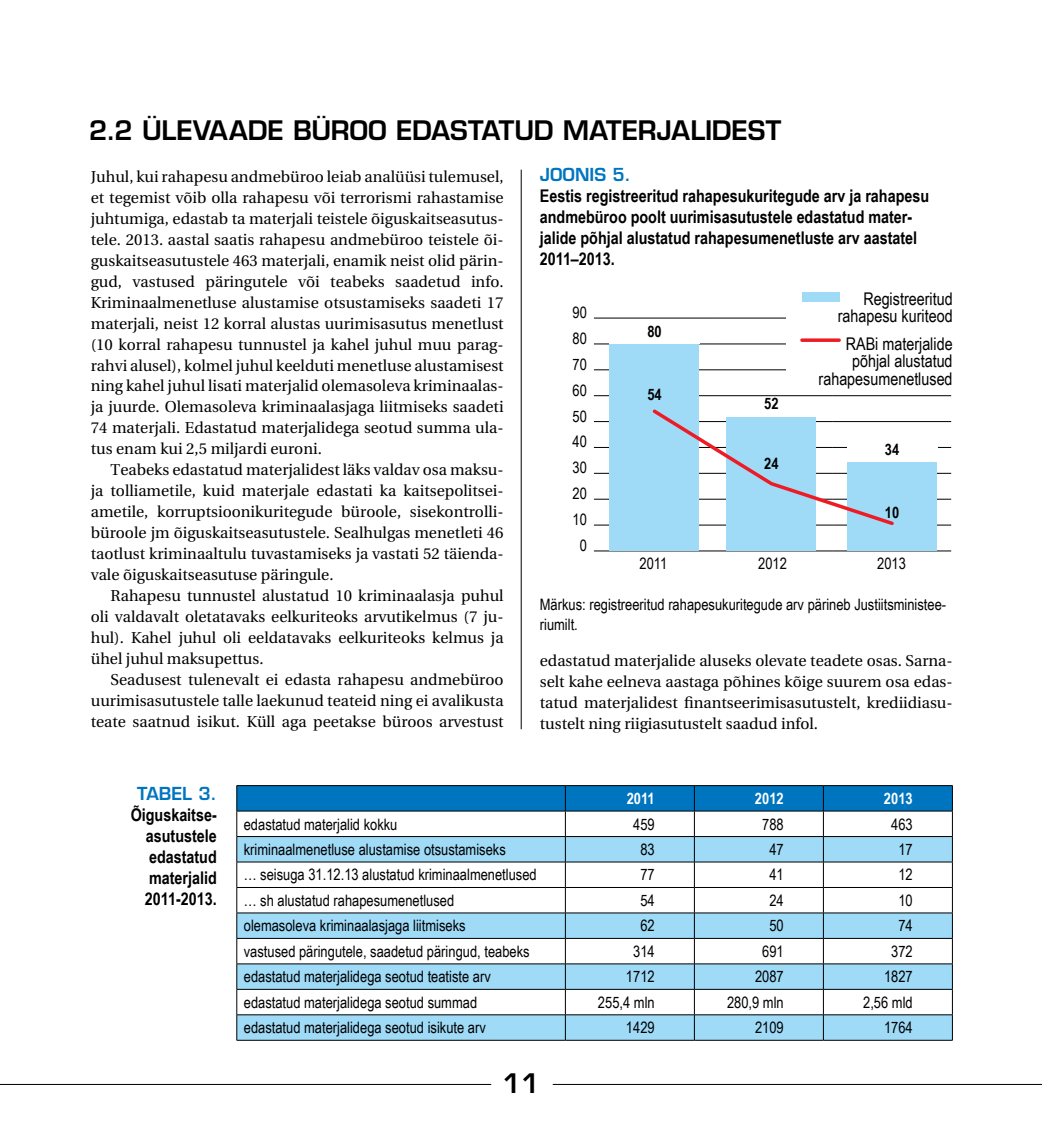
<style>
.page{position:relative;width:1042px;height:1141px;background:#fff}
.page>*{position:absolute;margin:0;border:0;box-sizing:border-box;transform-origin:0 0}
.t1{font:600 26.25px "Eurostile";letter-spacing:-.005em;color:#000}
.t2{font:700 17.5px/21px "Arial Narrow";color:#000;text-align:justify}
.t3{font:17.5px/17.5px "Arial Narrow";color:#000;text-align:right}
.t4{font:600 17.5px "Eurostile";color:#0075bf}
.t5{font:15.75px/21px "Utopia";color:#000;text-align:justify}
.t6{font:15.75px/25.9px "Arial Narrow";color:#000;text-align:center}
.t7{font:700 15.75px "Arial Narrow";color:#fff}
.t8{font:700 15.75px "Arial Narrow";color:#000}
</style>
<div class="page">
<hr style="left:0;top:1084px;width:491px;height:1px;background:#000">
<hr style="left:553px;top:1084px;width:489px;height:1px;background:#000">
<hr style="left:521px;top:170px;width:1px;height:559px;background:#000">
<hr style="left:236px;top:785px;width:329px;height:1px;background:#000">
<hr style="left:565px;top:785px;width:129px;height:1px;background:#000">
<hr style="left:694px;top:785px;width:129px;height:1px;background:#000">
<hr style="left:823px;top:785px;width:129px;height:1px;background:#000">
<svg style="left:236px;top:786px;width:717px;height:254px"></svg>
<hr style="left:236px;top:1040px;width:329px;height:1px;background:#000">
<hr style="left:565px;top:1040px;width:129px;height:1px;background:#000">
<hr style="left:694px;top:1040px;width:129px;height:1px;background:#000">
<hr style="left:823px;top:1040px;width:129px;height:1px;background:#000">
<hr style="left:594px;top:550px;width:119px;height:1px;background:#000">
<hr style="left:713px;top:550px;width:119px;height:1px;background:#000">
<hr style="left:832px;top:550px;width:119px;height:1px;background:#000">
<hr style="left:594px;top:318px;width:119px;height:1px;background:#000">
<hr style="left:713px;top:318px;width:119px;height:1px;background:#000">
<hr style="left:594px;top:344px;width:119px;height:1px;background:#000">
<hr style="left:713px;top:344px;width:119px;height:1px;background:#000">
<hr style="left:594px;top:370px;width:119px;height:1px;background:#000">
<hr style="left:713px;top:370px;width:119px;height:1px;background:#000">
<hr style="left:594px;top:395px;width:119px;height:1px;background:#000">
<hr style="left:713px;top:395px;width:119px;height:1px;background:#000">
<hr style="left:832px;top:395px;width:119px;height:1px;background:#000">
<hr style="left:594px;top:421px;width:119px;height:1px;background:#000">
<hr style="left:832px;top:421px;width:119px;height:1px;background:#000">
<hr style="left:594px;top:447px;width:119px;height:1px;background:#000">
<hr style="left:832px;top:447px;width:119px;height:1px;background:#000">
<hr style="left:594px;top:473px;width:119px;height:1px;background:#000">
<hr style="left:832px;top:473px;width:119px;height:1px;background:#000">
<hr style="left:594px;top:499px;width:119px;height:1px;background:#000">
<hr style="left:832px;top:499px;width:119px;height:1px;background:#000">
<hr style="left:594px;top:525px;width:119px;height:1px;background:#000">
<hr style="left:832px;top:525px;width:119px;height:1px;background:#000">
<div style="left:609px;top:344px;width:90px;height:207px;background:#9fdaf7"></div>
<div style="left:726px;top:416px;width:90px;height:135px;background:#9fdaf7"></div>
<div style="left:847px;top:462px;width:90px;height:89px;background:#9fdaf7"></div>
<div style="left:847px;top:443px;width:90px;height:19px;background:#fff"></div>
<svg style="left:652px;top:409px;width:244px;height:117px"></svg>
<div style="left:786px;top:287px;width:166px;height:106px;background:#fff"></div>
<div style="left:802px;top:292px;width:37px;height:10px;background:#9fdaf7"></div>
<svg style="left:802px;top:338px;width:37px;height:4px"></svg>
<h1 class="t1" style="left:89px;top:114px;width:693px">2.2 ÜLEVAADE BÜROO EDASTATUD MATERJALIDEST</h1>
<p class="t5" style="left:91px;top:166px;width:414px">Juhul, kui rahapesu andmebüroo leiab analüüsi tulemusel, et tegemist võib olla rahapesu või terrorismi rahastamise juhtumiga, edastab ta materjali teistele õiguskaitseasutus&shy;tele. 2013. aastal saatis rahapesu andmebüroo teistele õi&shy;guskaitseasutustele 463 materjali, enamik neist olid pärin&shy;gud, vastused päringutele või teabeks saadetud info.<br>Kriminaalmenetluse alustamise otsustamiseks saadeti 17 materjali, neist 12 korral alustas uurimisasutus menetlust (10 korral rahapesu tunnustel ja kahel juhul muu parag&shy;rahvi alusel), kolmel juhul keelduti menetluse alustamisest ning kahel juhul lisati materjalid olemasoleva kriminaalas&shy;ja juurde. Olemasoleva kriminaalasjaga liitmiseks saadeti 74 materjali. Edastatud materjalidega seotud summa ula&shy;tus enam kui 2,5 miljardi euroni.</p>
<p class="t5" style="left:91px;top:460px;width:414px;text-indent:20px">Teabeks edastatud materjalidest läks valdav osa maksu&shy;ja tolliametile, kuid materjale edastati ka kaitsepolitsei&shy;ametile, korruptsioonikuritegude büroole, sisekontrolli&shy;büroole jm õiguskaitseasutustele. Sealhulgas menetleti 46 taotlust kriminaaltulu tuvastamiseks ja vastati 52 täienda&shy;vale õiguskaitseasutuse päringule.</p>
<p class="t5" style="left:91px;top:586px;width:414px;text-indent:20px">Rahapesu tunnustel alustatud 10 kriminaalasja puhul oli valdavalt oletatavaks eelkuriteoks arvutikelmus (7 ju&shy;hul). Kahel juhul oli eeldatavaks eelkuriteoks kelmus ja ühel juhul maksupettus.</p>
<p class="t5" style="left:91px;top:670px;width:414px;text-indent:20px">Seadusest tulenevalt ei edasta rahapesu andmebüroo uurimisasutustele talle laekunud teateid ning ei avalikusta teate saatnud isikut. Küll aga peetakse büroos arvestust</p>
<p class="t4" style="left:540px;top:163px;width:92px">JOONIS 5.</p>
<p class="t2" style="left:540px;top:184px;width:391px;text-align:left">Eestis registreeritud rahapesukuritegude arv ja rahapesu andmebüroo poolt uurimisasutustele edastatud mater&shy;jalide põhjal alustatud rahapesumenetluste arv aastatel 2011–2013.</p>
<p class="t6" style="left:572px;top:299px;width:16px">90<br>80<br>70<br>60<br>50<br>40<br>30<br>20<br>10<br>0</p>
<p class="t8" style="left:647px;top:319px;width:16px">80</p>
<p class="t8" style="left:647px;top:382px;width:16px">54</p>
<p class="t8" style="left:764px;top:392px;width:16px">52</p>
<p class="t8" style="left:764px;top:452px;width:16px">24</p>
<p class="t3" style="left:838px;top:289px;width:116px">Registreeritud rahapesu kuriteod</p>
<p class="t3" style="left:818px;top:334px;width:136px">RABi materjalide põhjal alustatud rahapesumenetlused</p>
<p class="t8" style="left:885px;top:437px;width:16px">34</p>
<p class="t8" style="left:885px;top:500px;width:16px">10</p>
<p class="t6" style="left:639px;top:550px;width:29px">2011</p>
<p class="t6" style="left:758px;top:550px;width:30px">2012</p>
<p class="t6" style="left:877px;top:550px;width:30px">2013</p>
<p class="t6" style="left:540px;top:595px;width:408px;line-height:19.2px;text-align:left">Märkus: registreeritud rahapesukuritegude arv pärineb Justiitsministee&shy;riumilt.</p>
<p class="t5" style="left:540px;top:651px;width:414px">edastatud materjalide aluseks olevate teadete osas. Sarna&shy;selt kahe eelneva aastaga põhines kõige suurem osa edas&shy;tatud materjalidest finantseerimisasutustelt, krediidiasu&shy;tustelt ning riigiasutustelt saadud infol.</p>
<p class="t4" style="left:137px;top:782px;width:81px">TABEL 3.</p>
<p class="t2" style="left:145px;top:803px;width:73px;text-indent:-14px">Õiguskaitse&shy;asutustele edastatud materjalid 2011-2013.</p>
<p class="t7" style="left:627px;top:787px;width:30px">2011</p>
<p class="t7" style="left:755px;top:787px;width:30px">2012</p>
<p class="t7" style="left:884px;top:787px;width:30px">2013</p>
<p class="t6" style="left:244px;top:810px;width:155px">edastatud materjalid kokku</p>
<p class="t6" style="left:633px;top:810px;width:23px">459</p>
<p class="t6" style="left:762px;top:810px;width:23px">788</p>
<p class="t6" style="left:891px;top:810px;width:23px">463</p>
<p class="t6" style="left:244px;top:836px;width:263px">kriminaalmenetluse alustamise otsustamiseks</p>
<p class="t6" style="left:640px;top:836px;width:16px">83</p>
<p class="t6" style="left:769px;top:836px;width:16px">47</p>
<p class="t6" style="left:898px;top:836px;width:16px">17</p>
<p class="t6" style="left:244px;top:861px;width:294px">… seisuga 31.12.13 alustatud kriminaalmenetlused</p>
<p class="t6" style="left:640px;top:861px;width:16px">77</p>
<p class="t6" style="left:769px;top:861px;width:16px">41</p>
<p class="t6" style="left:898px;top:861px;width:16px">12</p>
<p class="t6" style="left:244px;top:887px;width:212px">… sh alustatud rahapesumenetlused</p>
<p class="t6" style="left:640px;top:887px;width:16px">54</p>
<p class="t6" style="left:769px;top:887px;width:16px">24</p>
<p class="t6" style="left:898px;top:887px;width:16px">10</p>
<p class="t6" style="left:244px;top:912px;width:223px">olemasoleva kriminaalasjaga liitmiseks</p>
<p class="t6" style="left:640px;top:912px;width:16px">62</p>
<p class="t6" style="left:769px;top:912px;width:16px">50</p>
<p class="t6" style="left:898px;top:912px;width:16px">74</p>
<p class="t6" style="left:244px;top:938px;width:287px">vastused päringutele, saadetud päringud, teabeks</p>
<p class="t6" style="left:633px;top:938px;width:23px">314</p>
<p class="t6" style="left:762px;top:938px;width:23px">691</p>
<p class="t6" style="left:891px;top:938px;width:23px">372</p>
<p class="t6" style="left:244px;top:963px;width:248px">edastatud materjalidega seotud teatiste arv</p>
<p class="t6" style="left:626px;top:963px;width:30px">1712</p>
<p class="t6" style="left:755px;top:963px;width:30px">2087</p>
<p class="t6" style="left:884px;top:963px;width:30px">1827</p>
<p class="t6" style="left:244px;top:989px;width:235px">edastatud materjalidega seotud summad</p>
<p class="t6" style="left:598px;top:989px;width:58px">255,4 mln</p>
<p class="t6" style="left:727px;top:989px;width:58px">280,9 mln</p>
<p class="t6" style="left:863px;top:989px;width:51px">2,56 mld</p>
<p class="t6" style="left:244px;top:1014px;width:243px">edastatud materjalidega seotud isikute arv</p>
<p class="t6" style="left:626px;top:1014px;width:30px">1429</p>
<p class="t6" style="left:755px;top:1014px;width:30px">2109</p>
<p class="t6" style="left:884px;top:1014px;width:30px">1764</p>
<h1 class="t1" style="left:502px;top:1067px;width:39px">11</h1>
</div>
